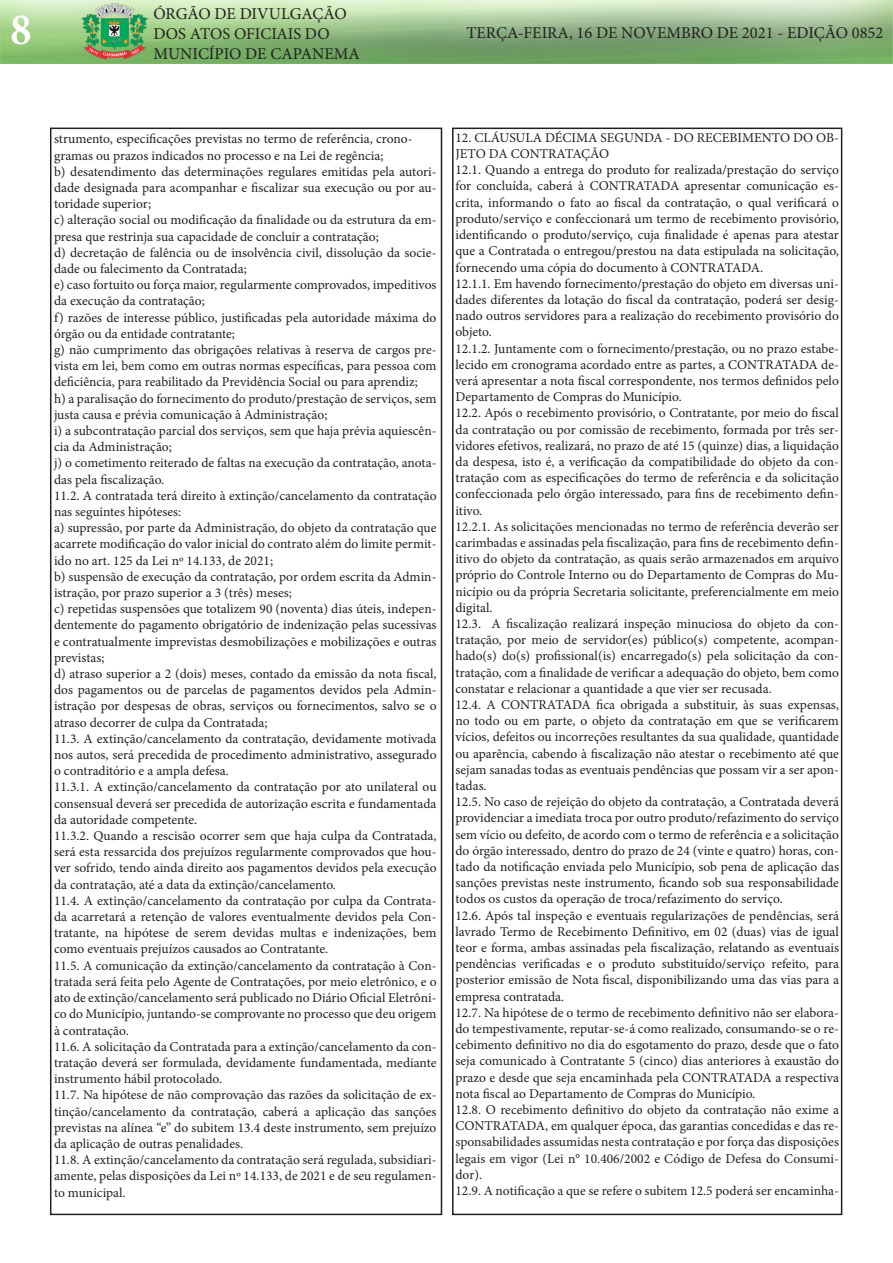
<style>
.page{position:relative;width:893px;height:1263px;background:#fff}
.page>*{position:absolute;margin:0;border:0;box-sizing:border-box;transform-origin:0 0}
.t1{font:700 condensed 45px "Minion Pro";color:#fff}
.t2{font:16.5px/19.8px "Minion Pro";color:#231f20}
.t3{font:13.5px/16.2px "Minion Pro";color:#231f20;text-align:justify}
</style>
<div class="page">
<div style="left:50px;top:128px;width:392px;height:1087px;border:2px solid #231f20"></div>
<img style="left:0;top:0;width:893px;height:64px">
<div style="left:452px;top:128px;width:390px;height:1087px;border:2px solid #231f20"></div>
<h1 class="t1" style="left:11px;top:-1px;width:22px">8</h1>
<p class="t2" style="left:153px;top:4px;width:208px">ÓRGÃO DE DIVULGAÇÃO<br>DOS ATOS OFICIAIS DO<br>MUNICÍPIO DE CAPANEMA</p>
<p class="t2" style="left:466px;top:23px;width:418px">TERÇA-FEIRA, 16 DE NOVEMBRO DE 2021 - EDIÇÃO 0852</p>
<p class="t3" style="left:54px;top:131px;width:360px">strumento, especificações previstas no termo de referência, crono&shy;gramas ou prazos indicados no processo e na Lei de regência;</p>
<p class="t3" style="left:54px;top:163px;width:384px">b) desatendimento das determinações regulares emitidas pela autori&shy;dade designada para acompanhar e fiscalizar sua execução ou por au&shy;toridade superior;</p>
<p class="t3" style="left:54px;top:212px;width:384px">c) alteração social ou modificação da finalidade ou da estrutura da em&shy;presa que restrinja sua capacidade de concluir a contratação;</p>
<p class="t3" style="left:54px;top:244px;width:384px">d) decretação de falência ou de insolvência civil, dissolução da socie&shy;dade ou falecimento da Contratada;</p>
<p class="t3" style="left:54px;top:277px;width:384px">e) caso fortuito ou força maior, regularmente comprovados, impeditivos da execução da contratação;</p>
<p class="t3" style="left:54px;top:309px;width:384px">f) razões de interesse público, justificadas pela autoridade máxima do órgão ou da entidade contratante;</p>
<p class="t3" style="left:54px;top:342px;width:384px">g) não cumprimento das obrigações relativas à reserva de cargos pre&shy;vista em lei, bem como em outras normas específicas, para pessoa com deficiência, para reabilitado da Previdência Social ou para aprendiz;</p>
<p class="t3" style="left:54px;top:390px;width:384px">h) a paralisação do fornecimento do produto/prestação de serviços, sem justa causa e prévia comunicação à Administração;</p>
<p class="t3" style="left:54px;top:423px;width:384px">i) a subcontratação parcial dos serviços, sem que haja prévia aquiescên&shy;cia da Administração;</p>
<p class="t3" style="left:54px;top:455px;width:384px">j) o cometimento reiterado de faltas na execução da contratação, anota&shy;das pela fiscalização.</p>
<p class="t3" style="left:54px;top:487px;width:384px">11.2. A contratada terá direito à extinção/cancelamento da contratação nas seguintes hipóteses:</p>
<p class="t3" style="left:54px;top:520px;width:384px">a) supressão, por parte da Administração, do objeto da contratação que acarrete modificação do valor inicial do contrato além do limite permit&shy;ido no art. 125 da Lei nº 14.133, de 2021;</p>
<p class="t3" style="left:54px;top:568px;width:384px">b) suspensão de execução da contratação, por ordem escrita da Admin&shy;istração, por prazo superior a 3 (três) meses;</p>
<p class="t3" style="left:54px;top:601px;width:384px">c) repetidas suspensões que totalizem 90 (noventa) dias úteis, indepen&shy;dentemente do pagamento obrigatório de indenização pelas sucessivas e contratualmente imprevistas desmobilizações e mobilizações e outras previstas;</p>
<p class="t3" style="left:54px;top:666px;width:384px">d) atraso superior a 2 (dois) meses, contado da emissão da nota fiscal, dos pagamentos ou de parcelas de pagamentos devidos pela Admin&shy;istração por despesas de obras, serviços ou fornecimentos, salvo se o atraso decorrer de culpa da Contratada;</p>
<p class="t3" style="left:54px;top:730px;width:384px">11.3. A extinção/cancelamento da contratação, devidamente motivada nos autos, será precedida de procedimento administrativo, assegurado o contraditório e a ampla defesa.</p>
<p class="t3" style="left:54px;top:779px;width:384px">11.3.1. A extinção/cancelamento da contratação por ato unilateral ou consensual deverá ser precedida de autorização escrita e fundamentada da autoridade competente.</p>
<p class="t3" style="left:54px;top:828px;width:384px">11.3.2. Quando a rescisão ocorrer sem que haja culpa da Contratada, será esta ressarcida dos prejuízos regularmente comprovados que hou&shy;ver sofrido, tendo ainda direito aos pagamentos devidos pela execução da contratação, até a data da extinção/cancelamento.</p>
<p class="t3" style="left:54px;top:892px;width:384px">11.4. A extinção/cancelamento da contratação por culpa da Contrata&shy;da acarretará a retenção de valores eventualmente devidos pela Con&shy;tratante, na hipótese de serem devidas multas e indenizações, bem como eventuais prejuízos causados ao Contratante.</p>
<p class="t3" style="left:54px;top:957px;width:384px">11.5. A comunicação da extinção/cancelamento da contratação à Con&shy;tratada será feita pelo Agente de Contratações, por meio eletrônico, e o ato de extinção/cancelamento será publicado no Diário Oficial Eletrôni&shy;co do Município, juntando-se comprovante no processo que deu origem à contratação.</p>
<p class="t3" style="left:54px;top:1038px;width:384px">11.6. A solicitação da Contratada para a extinção/cancelamento da con&shy;tratação deverá ser formulada, devidamente fundamentada, mediante instrumento hábil protocolado.</p>
<p class="t3" style="left:54px;top:1087px;width:384px">11.7. Na hipótese de não comprovação das razões da solicitação de ex&shy;tinção/cancelamento da contratação, caberá a aplicação das sanções previstas na alínea “e” do subitem 13.4 deste instrumento, sem prejuízo da aplicação de outras penalidades.</p>
<p class="t3" style="left:54px;top:1152px;width:384px">11.8. A extinção/cancelamento da contratação será regulada, subsidiari&shy;amente, pelas disposições da Lei nº 14.133, de 2021 e de seu regulamen&shy;to municipal.</p>
<p class="t3" style="left:455px;top:130px;width:385px">12. CLÁUSULA DÉCIMA SEGUNDA - DO RECEBIMENTO DO OB-<br>JETO DA CONTRATAÇÃO</p>
<p class="t3" style="left:455px;top:162px;width:385px">12.1. Quando a entrega do produto for realizada/prestação do serviço for concluída, caberá à CONTRATADA apresentar comunicação es&shy;crita, informando o fato ao fiscal da contratação, o qual verificará o produto/serviço e confeccionará um termo de recebimento provisório, identificando o produto/serviço, cuja finalidade é apenas para atestar que a Contratada o entregou/prestou na data estipulada na solicitação, fornecendo uma cópia do documento à CONTRATADA.</p>
<p class="t3" style="left:455px;top:275px;width:385px">12.1.1. Em havendo fornecimento/prestação do objeto em diversas uni&shy;dades diferentes da lotação do fiscal da contratação, poderá ser desig&shy;nado outros servidores para a realização do recebimento provisório do objeto.</p>
<p class="t3" style="left:455px;top:340px;width:385px">12.1.2. Juntamente com o fornecimento/prestação, ou no prazo estabe&shy;lecido em cronograma acordado entre as partes, a CONTRATADA de&shy;verá apresentar a nota fiscal correspondente, nos termos definidos pelo Departamento de Compras do Município.</p>
<p class="t3" style="left:455px;top:405px;width:385px">12.2. Após o recebimento provisório, o Contratante, por meio do fiscal da contratação ou por comissão de recebimento, formada por três ser&shy;vidores efetivos, realizará, no prazo de até 15 (quinze) dias, a liquidação da despesa, isto é, a verificação da compatibilidade do objeto da con&shy;tratação com as especificações do termo de referência e da solicitação confeccionada pelo órgão interessado, para fins de recebimento defin&shy;itivo.</p>
<p class="t3" style="left:455px;top:518px;width:385px">12.2.1. As solicitações mencionadas no termo de referência deverão ser carimbadas e assinadas pela fiscalização, para fins de recebimento defin&shy;itivo do objeto da contratação, as quais serão armazenados em arquivo próprio do Controle Interno ou do Departamento de Compras do Mu&shy;nicípio ou da própria Secretaria solicitante, preferencialmente em meio digital.</p>
<p class="t3" style="left:455px;top:616px;width:385px">12.3. A fiscalização realizará inspeção minuciosa do objeto da con&shy;tratação, por meio de servidor(es) público(s) competente, acompan&shy;hado(s) do(s) profissional(is) encarregado(s) pela solicitação da con&shy;tratação, com a finalidade de verificar a adequação do objeto, bem como constatar e relacionar a quantidade a que vier ser recusada.</p>
<p class="t3" style="left:455px;top:697px;width:385px">12.4. A CONTRATADA fica obrigada a substituir, às suas expensas, no todo ou em parte, o objeto da contratação em que se verificarem vícios, defeitos ou incorreções resultantes da sua qualidade, quantidade ou aparência, cabendo à fiscalização não atestar o recebimento até que sejam sanadas todas as eventuais pendências que possam vir a ser apon&shy;tadas.</p>
<p class="t3" style="left:455px;top:794px;width:385px">12.5. No caso de rejeição do objeto da contratação, a Contratada deverá providenciar a imediata troca por outro produto/refazimento do serviço sem vício ou defeito, de acordo com o termo de referência e a solicitação do órgão interessado, dentro do prazo de 24 (vinte e quatro) horas, con&shy;tado da notificação enviada pelo Município, sob pena de aplicação das sanções previstas neste instrumento, ficando sob sua responsabilidade todos os custos da operação de troca/refazimento do serviço.</p>
<p class="t3" style="left:455px;top:907px;width:385px">12.6. Após tal inspeção e eventuais regularizações de pendências, será lavrado Termo de Recebimento Definitivo, em 02 (duas) vias de igual teor e forma, ambas assinadas pela fiscalização, relatando as eventuais pendências verificadas e o produto substituído/serviço refeito, para posterior emissão de Nota fiscal, disponibilizando uma das vias para a empresa contratada.</p>
<p class="t3" style="left:455px;top:1004px;width:385px">12.7. Na hipótese de o termo de recebimento definitivo não ser elabora&shy;do tempestivamente, reputar-se-á como realizado, consumando-se o re&shy;cebimento definitivo no dia do esgotamento do prazo, desde que o fato seja comunicado à Contratante 5 (cinco) dias anteriores à exaustão do prazo e desde que seja encaminhada pela CONTRATADA a respectiva nota fiscal ao Departamento de Compras do Município.</p>
<p class="t3" style="left:455px;top:1102px;width:385px">12.8. O recebimento definitivo do objeto da contratação não exime a CONTRATADA, em qualquer época, das garantias concedidas e das re&shy;sponsabilidades assumidas nesta contratação e por força das disposições legais em vigor (Lei n° 10.406/2002 e Código de Defesa do Consumi&shy;dor).</p>
<p class="t3" style="left:455px;top:1183px;width:385px">12.9. A notificação a que se refere o subitem 12.5 poderá ser encaminha-</p>
</div>
